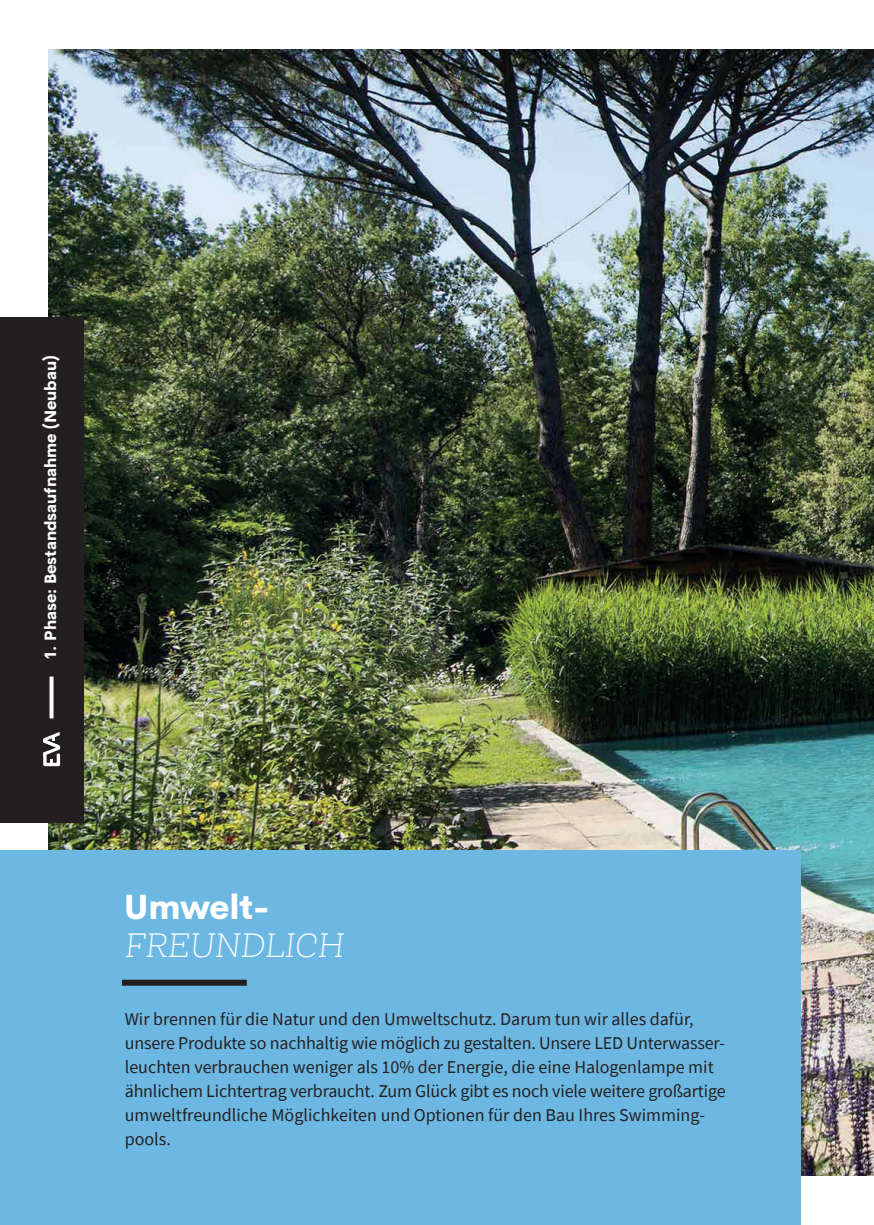
<style>
.page{position:relative;width:874px;height:1225px;background:#fff}
.page>*{position:absolute;margin:0;border:0;box-sizing:border-box;transform-origin:0 0}
.t1{font:800 34px "Cerebri Sans";color:#fff}
.t2{font:200 32px "Monroe";color:#fff}
.t3{font:18px/24px "Source Sans Pro";color:#231f20}
.t4{font:800 16px "Cerebri Sans";color:#fff}
</style>
<div class="page">
<img style="left:48px;top:49px;width:825px;height:1126px">
<div style="left:0;top:850px;width:799px;height:375px;background:#6db8e3"></div>
<div style="left:122px;top:979px;width:125px;height:6px;background:#231f20"></div>
<div style="left:0;top:317px;width:83px;height:506px;background:#231f20"></div>
<svg style="left:49px;top:676px;width:4px;height:42px"></svg>
<svg style="left:43px;top:732px;width:17px;height:34px"></svg>
<p class="t4" style="left:37px;top:660px;width:306px;rotate:-90deg">1. Phase: Bestandsaufnahme (Neubau)</p>
<h1 class="t1" style="left:124px;top:878px;width:147px">Umwelt-</h1>
<h2 class="t2" style="left:124px;top:927px;width:226px">FREUNDLICH</h2>
<p class="t3" style="left:125px;top:1007px;width:602px">Wir brennen für die Natur und den Umweltschutz. Darum tun wir alles dafür, unsere Produkte so nachhaltig wie möglich zu gestalten. Unsere LED Unterwasser&shy;leuchten verbrauchen weniger als 10% der Energie, die eine Halogenlampe mit ähnlichem Lichtertrag verbraucht. Zum Glück gibt es noch viele weitere großartige umweltfreundliche Möglichkeiten und Optionen für den Bau Ihres Swimming&shy;pools.</p>
</div>
